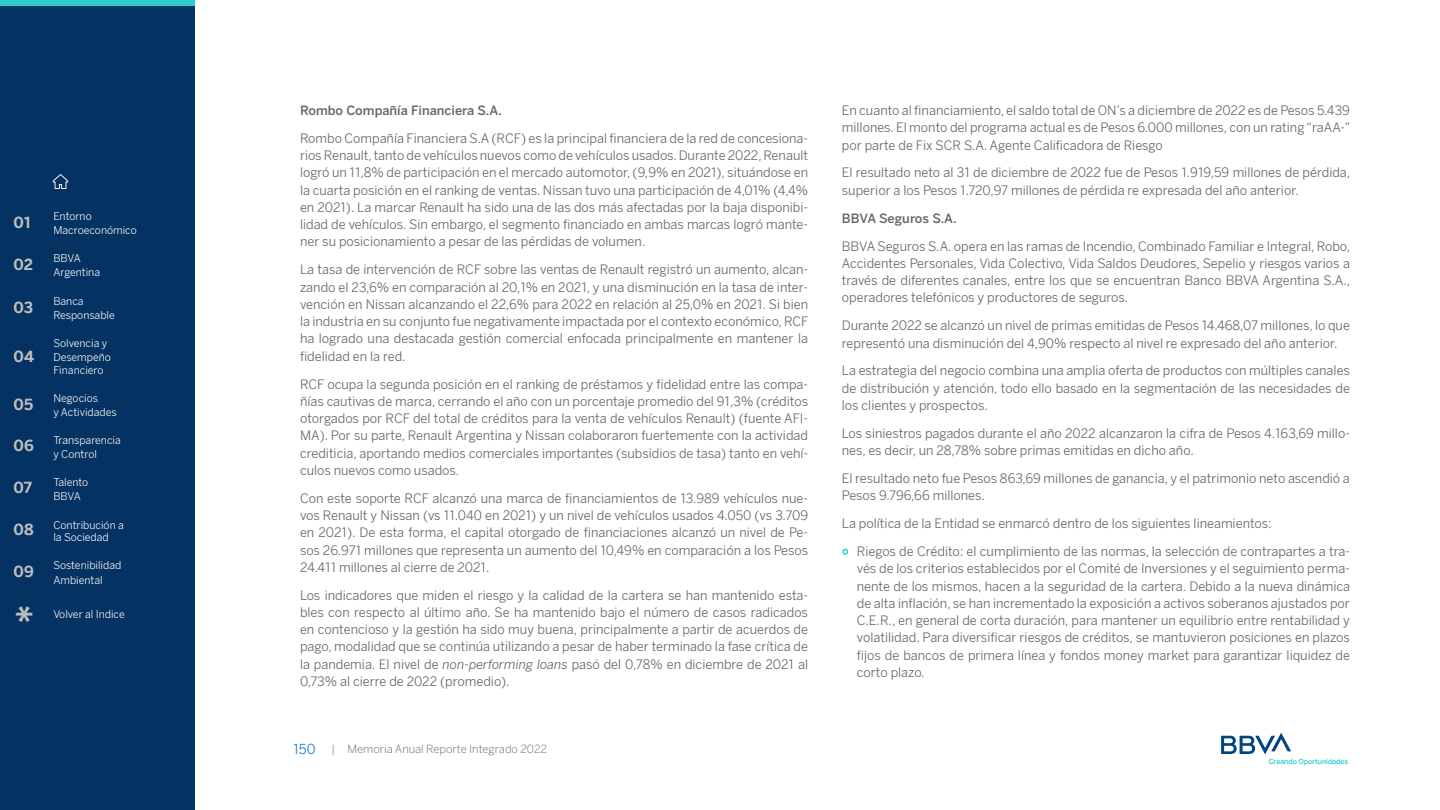
<style>
.page{position:relative;width:1440px;height:810px;background:#fff}
.page>*{position:absolute;margin:0;border:0;box-sizing:border-box;transform-origin:0 0}
.t1{font:700 36px "BBVA Benton Sans";color:#bdbdbd}
.t2{font:700 15px "BBVA Benton Sans";color:#bdbdbd}
.t3{font:13.5px "BBVA Benton Sans";color:#1973b8}
.t4{font:12.75px/17.2px "BBVA Benton Sans";color:#666;text-align:justify}
.t5{font:500 12.75px "Benton Sans BBVA";color:#666}
.t6{font:300 11.25px "BBVA Benton Sans";color:#666}
.t7{font:10.5px/14.1px "BBVA Benton Sans";color:#f4f4f4}
.t8{font:500 7.12px "Benton Sans BBVA";letter-spacing:-.015em;color:#2dcccd}
.s1{font-style:italic}
</style>
<div class="page">
<div style="left:0;top:0;width:195px;height:810px;background:#043263"></div>
<svg style="left:52px;top:174px;width:17px;height:15px"></svg>
<svg style="left:1221px;top:733px;width:70px;height:21px"></svg>
<div style="left:0;top:0;width:195px;height:6px;background:#2dcccd"></div>
<svg style="left:842px;top:549px;width:6px;height:6px"></svg>
<p class="t2" style="left:14px;top:214px;width:19px">01</p>
<p class="t2" style="left:14px;top:255px;width:21px">02</p>
<p class="t2" style="left:14px;top:298px;width:21px">03</p>
<p class="t2" style="left:14px;top:347px;width:22px">04</p>
<p class="t2" style="left:14px;top:395px;width:21px">05</p>
<p class="t2" style="left:14px;top:437px;width:22px">06</p>
<p class="t2" style="left:14px;top:478px;width:20px">07</p>
<p class="t2" style="left:14px;top:521px;width:22px">08</p>
<p class="t2" style="left:14px;top:562px;width:22px">09</p>
<h1 class="t1" style="left:15px;top:597px;width:20px">*</h1>
<p class="t7" style="left:53px;top:209px;width:85px">Entorno<br>Macroeconómico</p>
<p class="t7" style="left:53px;top:251px;width:48px">BBVA<br>Argentina</p>
<p class="t7" style="left:53px;top:294px;width:63px">Banca<br>Responsable</p>
<p class="t7" style="left:53px;top:336px;width:59px">Solvencia y<br>Desempeño</p>
<p class="t7" style="left:53px;top:363px;width:52px">Financiero</p>
<p class="t7" style="left:53px;top:391px;width:65px">Negocios<br>y Actividades</p>
<p class="t7" style="left:53px;top:433px;width:69px">Transparencia y Control</p>
<p class="t7" style="left:53px;top:476px;width:37px">Talento<br>BBVA</p>
<p class="t7" style="left:53px;top:519px;width:72px;line-height:12.6px">Contribución a la Sociedad</p>
<p class="t7" style="left:53px;top:559px;width:69px">Sostenibilidad<br>Ambiental</p>
<p class="t7" style="left:53px;top:607px;width:73px">Volver al Indice</p>
<p class="t5" style="left:300px;top:103px;width:203px">Rombo Compañía Financiera S.A.</p>
<p class="t4" style="left:300px;top:130px;width:510px">Rombo Compañía Financiera S.A (RCF) es la principal financiera de la red de concesiona&shy;rios Renault, tanto de vehículos nuevos como de vehículos usados. Durante 2022, Renault logró un 11,8% de participación en el mercado automotor, (9,9% en 2021), situándose en la cuarta posición en el ranking de ventas. Nissan tuvo una participación de 4,01% (4,4% en 2021). La marcar Renault ha sido una de las dos más afectadas por la baja disponibi&shy;lidad de vehículos. Sin embargo, el segmento financiado en ambas marcas logró mante&shy;ner su posicionamiento a pesar de las pérdidas de volumen.</p>
<p class="t4" style="left:300px;top:261px;width:510px">La tasa de intervención de RCF sobre las ventas de Renault registró un aumento, alcan&shy;zando el 23,6% en comparación al 20,1% en 2021, y una disminución en la tasa de inter&shy;vención en Nissan alcanzando el 22,6% para 2022 en relación al 25,0% en 2021. Si bien la industria en su conjunto fue negativamente impactada por el contexto económico, RCF ha logrado una destacada gestión comercial enfocada principalmente en mantener la fidelidad en la red.</p>
<p class="t4" style="left:300px;top:375px;width:510px">RCF ocupa la segunda posición en el ranking de préstamos y fidelidad entre las compa&shy;ñías cautivas de marca, cerrando el año con un porcentaje promedio del 91,3% (créditos otorgados por RCF del total de créditos para la venta de vehículos Renault) (fuente AFI-MA). Por su parte, Renault Argentina y Nissan colaboraron fuertemente con la actividad crediticia, aportando medios comerciales importantes (subsidios de tasa) tanto en vehí&shy;culos nuevos como usados.</p>
<p class="t4" style="left:300px;top:490px;width:510px">Con este soporte RCF alcanzó una marca de financiamientos de 13.989 vehículos nue&shy;vos Renault y Nissan (vs 11.040 en 2021) y un nivel de vehículos usados 4.050 (vs 3.709 en 2021). De esta forma, el capital otorgado de financiaciones alcanzó un nivel de Pe&shy;sos 26.971 millones que representa un aumento del 10,49% en comparación a los Pesos 24.411 millones al cierre de 2021.</p>
<p class="t4" style="left:300px;top:586px;width:510px">Los indicadores que miden el riesgo y la calidad de la cartera se han mantenido esta&shy;bles con respecto al último año. Se ha mantenido bajo el número de casos radicados en contencioso y la gestión ha sido muy buena, principalmente a partir de acuerdos de pago, modalidad que se continúa utilizando a pesar de haber terminado la fase crítica de la pandemia. El nivel de <span class="s1">non-performing loans</span> pasó del 0,78% en diciembre de 2021 al 0,73% al cierre de 2022 (promedio).</p>
<p class="t3" style="left:293px;top:741px;width:24px">150</p>
<p class="t6" style="left:332px;top:742px;width:217px">| Memoria Anual Reporte Integrado 2022</p>
<p class="t4" style="left:842px;top:102px;width:510px">En cuanto al financiamiento, el saldo total de ON’s a diciembre de 2022 es de Pesos 5.439 millones. El monto del programa actual es de Pesos 6.000 millones, con un rating “raAA-” por parte de Fix SCR S.A. Agente Calificadora de Riesgo</p>
<p class="t4" style="left:842px;top:164px;width:510px">El resultado neto al 31 de diciembre de 2022 fue de Pesos 1.919,59 millones de pérdida, superior a los Pesos 1.720,97 millones de pérdida re expresada del año anterior.</p>
<p class="t5" style="left:842px;top:210px;width:116px">BBVA Seguros S.A.</p>
<p class="t4" style="left:842px;top:237px;width:510px">BBVA Seguros S.A. opera en las ramas de Incendio, Combinado Familiar e Integral, Robo, Accidentes Personales, Vida Colectivo, Vida Saldos Deudores, Sepelio y riesgos varios a través de diferentes canales, entre los que se encuentran Banco BBVA Argentina S.A., operadores telefónicos y productores de seguros.</p>
<p class="t4" style="left:842px;top:317px;width:510px">Durante 2022 se alcanzó un nivel de primas emitidas de Pesos 14.468,07 millones, lo que representó una disminución del 4,90% respecto al nivel re expresado del año anterior.</p>
<p class="t4" style="left:842px;top:362px;width:510px">La estrategia del negocio combina una amplia oferta de productos con múltiples canales de distribución y atención, todo ello basado en la segmentación de las necesidades de los clientes y prospectos.</p>
<p class="t4" style="left:842px;top:425px;width:510px">Los siniestros pagados durante el año 2022 alcanzaron la cifra de Pesos 4.163,69 millo&shy;nes, es decir, un 28,78% sobre primas emitidas en dicho año.</p>
<p class="t4" style="left:842px;top:470px;width:510px">El resultado neto fue Pesos 863,69 millones de ganancia, y el patrimonio neto ascendió a<br>Pesos 9.796,66 millones.</p>
<p class="t4" style="left:857px;top:510px;width:495px;line-height:27.9px;text-indent:-15px">La política de la Entidad se enmarcó dentro de los siguientes lineamientos:<br>Riegos de Crédito: el cumplimiento de las normas, la selección de contrapartes a tra-</p>
<p class="t4" style="left:857px;top:560px;width:495px">vés de los criterios establecidos por el Comité de Inversiones y el seguimiento perma&shy;nente de los mismos, hacen a la seguridad de la cartera. Debido a la nueva dinámica de alta inflación, se han incrementado la exposición a activos soberanos ajustados por C.E.R., en general de corta duración, para mantener un equilibrio entre rentabilidad y volatilidad. Para diversificar riesgos de créditos, se mantuvieron posiciones en plazos fijos de bancos de primera línea y fondos money market para garantizar liquidez de corto plazo.</p>
<p class="t8" style="left:1269px;top:757px;width:81px">Creando Oportunidades</p>
</div>
